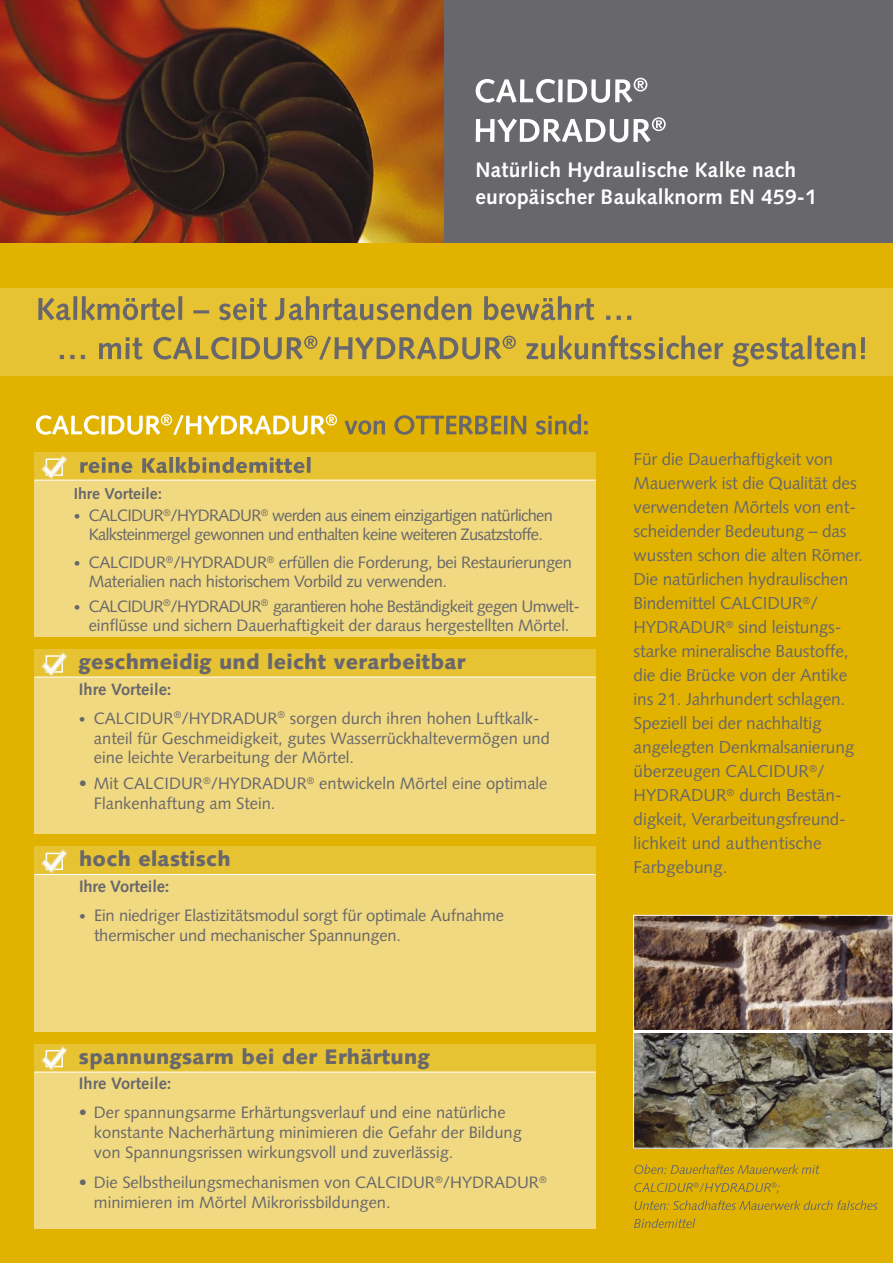
<style>
.page{position:relative;width:893px;height:1263px;background:#fff}
.page>*{position:absolute;margin:0;border:0;box-sizing:border-box;transform-origin:0 0}
.t1{font:900 21px "Syntax";letter-spacing:.015em;color:#68676c}
.t2{font:700 21px/27px "Syntax";letter-spacing:.01em;color:#fff}
.t3{font:17.25px/24px "Syntax";letter-spacing:-.01em;color:#68676c}
.t4{font:16.5px/19.8px "Syntax";letter-spacing:-.01em;color:#68676c}
.t5{font:16.5px/18.8px "Syntax";letter-spacing:-.04em;color:#68676c;text-align:center}
.t6{font:700 16.5px "Syntax";color:#68676c}
.t7{font:700 15.75px "Syntax";color:#68676c}
.s1{font-weight:700;font-size:13.5px}
</style>
<div class="page">
<div style="left:0;top:12px;width:893px;height:1251px;background:#e1b300"></div>
<img style="left:0;top:0;width:445px;height:243px">
<div style="left:445px;top:0;width:448px;height:243px;background:#68676c"></div>
<div style="left:0;top:288px;width:893px;height:88px;background:#e7c233"></div>
<div style="left:34px;top:480px;width:562px;height:157px;background:#f0d980"></div>
<div style="left:34px;top:453px;width:562px;height:27px;background:#e7c233"></div>
<hr style="left:34px;top:480px;width:562px;height:1px;background:#fff">
<img style="left:38px;top:452px;width:31px;height:29px">
<div style="left:34px;top:677px;width:562px;height:157px;background:#f0d980"></div>
<div style="left:34px;top:649px;width:562px;height:28px;background:#e7c233"></div>
<hr style="left:34px;top:677px;width:562px;height:1px;background:#fff">
<img style="left:38px;top:652px;width:31px;height:26px">
<div style="left:34px;top:1072px;width:562px;height:157px;background:#f0d980"></div>
<div style="left:34px;top:1044px;width:562px;height:28px;background:#e7c233"></div>
<hr style="left:34px;top:1072px;width:562px;height:1px;background:#fff">
<img style="left:38px;top:1046px;width:31px;height:27px">
<div style="left:34px;top:875px;width:562px;height:157px;background:#f0d980"></div>
<div style="left:34px;top:846px;width:562px;height:28px;background:#e7c233"></div>
<hr style="left:34px;top:874px;width:562px;height:1px;background:#fff">
<img style="left:41px;top:849px;width:27px;height:25px">
<img style="left:635px;top:917px;width:256px;height:229px">
<div style="left:633px;top:915px;width:260px;height:117px;border:1px solid #fff"></div>
<div style="left:633px;top:1031px;width:260px;height:117px;border:1px solid #fff"></div>
<hr style="left:634px;top:1030px;width:259px;height:3px;background:#fff">
<svg style="left:634px;top:1164px;width:185px;height:10px"></svg>
<svg style="left:634px;top:1182px;width:146px;height:12px"></svg>
<svg style="left:634px;top:1200px;width:244px;height:10px"></svg>
<svg style="left:634px;top:1218px;width:61px;height:10px"></svg>
<svg style="left:80px;top:457px;width:231px;height:16px"></svg>
<svg style="left:36px;top:414px;width:301px;height:21px"></svg>
<svg style="left:345px;top:414px;width:243px;height:21px"></svg>
<svg style="left:476px;top:78px;width:171px;height:25px"></svg>
<svg style="left:476px;top:117px;width:190px;height:25px"></svg>
<svg style="left:38px;top:296px;width:593px;height:25px"></svg>
<svg style="left:60px;top:335px;width:805px;height:32px"></svg>
<p class="t2" style="left:475px;top:156px;width:343px">Natürlich Hydraulische Kalke nach europäischer Baukalknorm EN 459-1</p>
<p class="t7" style="left:74px;top:484px;width:90px">Ihre Vorteile:</p>
<p class="t5" style="left:74px;top:506px;width:481px"><span class="s1">•</span> CALCIDUR<sup>®</sup>/HYDRADUR<sup>®</sup> werden aus einem einzigartigen natürlichen<br>Kalksteinmergel gewonnen und enthalten keine weiteren Zusatzstoffe.</p>
<p class="t4" style="left:89px;top:553px;width:485px;line-height:18.8px;text-indent:-15px"><span class="s1">•</span> CALCIDUR<sup>®</sup>/HYDRADUR<sup>®</sup> erfüllen die Forderung, bei Restaurierungen<br>Materialien nach historischem Vorbild zu verwenden.</p>
<p class="t4" style="left:74px;top:597px;width:508px;line-height:18.8px;text-align:center"><span class="s1">•</span> CALCIDUR<sup>®</sup>/HYDRADUR<sup>®</sup> garantieren hohe Beständigkeit gegen Umwelt&shy;einflüsse und sichern Dauerhaftigkeit der daraus hergestellten Mörtel.</p>
<p class="t1" style="left:79px;top:649px;width:388px">geschmeidig und leicht verarbeitbar</p>
<p class="t6" style="left:79px;top:680px;width:94px">Ihre Vorteile:</p>
<p class="t4" style="left:94px;top:708px;width:457px;text-indent:-15px"><span class="s1">•</span> CALCIDUR<sup>®</sup>/HYDRADUR<sup>®</sup> sorgen durch ihren hohen Luftkalk&shy;anteil für Geschmeidigkeit, gutes Wasserrückhaltevermögen und eine leichte Verarbeitung der Mörtel.</p>
<p class="t4" style="left:94px;top:774px;width:455px;text-indent:-15px">• Mit CALCIDUR<sup>®</sup>/HYDRADUR<sup>®</sup> entwickeln Mörtel eine optimale<br>Flankenhaftung am Stein.</p>
<p class="t1" style="left:79px;top:847px;width:153px">hoch elastisch</p>
<p class="t6" style="left:79px;top:877px;width:92px">Ihre Vorteile:</p>
<p class="t4" style="left:94px;top:905px;width:411px;text-indent:-15px"><span class="s1">•</span> Ein niedriger Elastizitätsmodul sorgt für optimale Aufnahme thermischer und mechanischer Spannungen.</p>
<p class="t1" style="left:79px;top:1044px;width:352px">spannungsarm bei der Erhärtung</p>
<p class="t6" style="left:79px;top:1074px;width:94px">Ihre Vorteile:</p>
<p class="t4" style="left:94px;top:1103px;width:430px;text-indent:-15px">• Der spannungsarme Erhärtungsverlauf und eine natürliche konstante Nacherhärtung minimieren die Gefahr der Bildung von Spannungsrissen wirkungsvoll und zuverlässig.</p>
<p class="t4" style="left:94px;top:1172px;width:454px;text-indent:-15px">• Die Selbstheilungsmechanismen von CALCIDUR<sup>®</sup>/HYDRADUR<sup>® </sup>minimieren im Mörtel Mikrorissbildungen.</p>
<p class="t3" style="left:634px;top:447px;width:231px">Für die Dauerhaftigkeit von<br>Mauerwerk ist die Qualität des verwendeten Mörtels von ent&shy;scheidender Bedeutung – das wussten schon die alten Römer.<br>Die natürlichen hydraulischen<br>Bindemittel CALCIDUR<sup>®</sup>/<br>HYDRADUR<sup>®</sup> sind leistungs&shy;starke mineralische Baustoffe, die die Brücke von der Antike ins 21. Jahrhundert schlagen.<br>Speziell bei der nachhaltig angelegten Denkmalsanierung überzeugen CALCIDUR<sup>®</sup>/<br>HYDRADUR<sup>®</sup> durch Bestän&shy;digkeit, Verarbeitungsfreund&shy;lichkeit und authentische<br>Farbgebung.</p>
</div>
